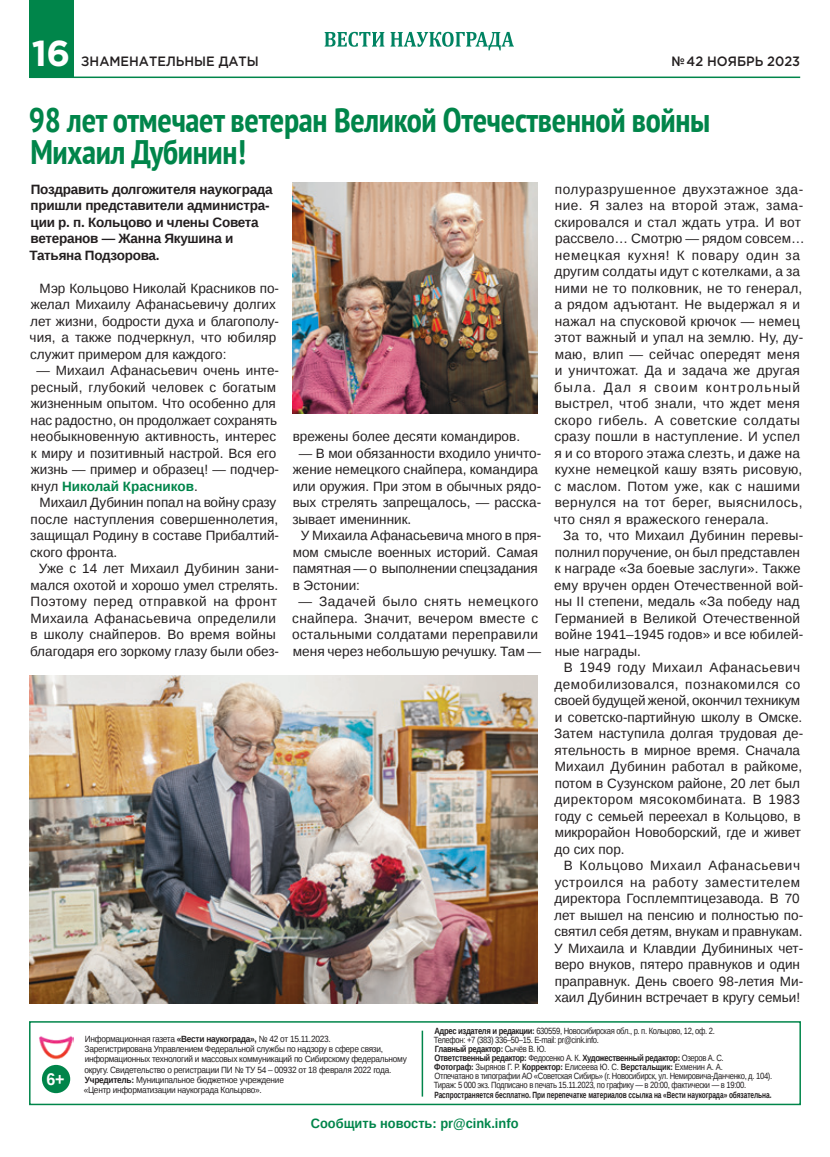
<style>
.page{position:relative;width:830px;height:1157px;background:#fff}
.page>*{position:absolute;margin:0;border:0;box-sizing:border-box;transform-origin:0 0}
.t1{font:700 36px "Gotham Pro";color:#fff}
._0_Header_2_Green{font:700 condensed 33.9px/31.5px "PT Sans";letter-spacing:-.01em;color:#00854a}
.t2{font:700 16.95px "Liberation Sans";color:#fff;scale:.95 1}
._0_Body{font:13.5px/16.5px "Liberation Sans";letter-spacing:.005em;color:#231f20}
._0_Lead{font:700 13.5px/16.5px "Liberation Sans";letter-spacing:-.02em;color:#231f20}
._0_Lead-2{font:500 13.5px "Gotham Pro";color:#231f20;scale:.95 1}
.t3{font:700 13.5px "Liberation Sans";color:#00854a;scale:.95 1}
.t4{font:9px/10.2px "Liberation Sans";letter-spacing:-.03em;color:#231f20;scale:.92 1}
.t5{font:9px "Liberation Sans";letter-spacing:-.03em;color:#231f20;scale:.85 1}
.t6{font:700 9px/9px "Liberation Sans";letter-spacing:-.025em;color:#231f20;scale:.85 1}
.t7{font:700 9px "Liberation Sans";letter-spacing:-.025em;color:#231f20;scale:.73 1}
.s1{font-weight:700;color:#00854a}
.s2{font-weight:700}
.s3{font-weight:400}
</style>
<div class="page">
<hr style="left:30px;top:77px;width:769px;height:1px;background:#00854a">
<svg style="left:324px;top:32px;width:189px;height:18px"></svg>
<div style="left:30px;top:0;width:44px;height:78px;background:#00854a"></div>
<div style="left:29px;top:1021px;width:771px;height:84px;background:#fff;border:2px solid #00854a"></div>
<div style="left:42px;top:1064px;width:28px;height:29px;background:#00854a;border-radius:50%"></div>
<img style="left:39px;top:1036px;width:35px;height:24px">
<hr style="left:421px;top:1030px;width:2px;height:66px;background:#00854a">
<img style="left:292px;top:183px;width:245px;height:231px">
<img style="left:30px;top:675px;width:507px;height:328px">
<h1 class="t1" style="left:32px;top:32px;width:40px">16</h1>
<p class="_0_Lead-2" style="left:81px;top:54px;width:188px">ЗНАМЕНАТЕЛЬНЫЕ ДАТЫ</p>
<p class="_0_Lead-2" style="left:671px;top:53px;width:137px">№ 42 НОЯБРЬ 2023</p>
<p class="_0_Header_2_Green" style="left:29px;top:104px;width:682px">98 лет отмечает ветеран Великой Отечественной войны<br>Михаил Дубинин!</p>
<p class="_0_Lead" style="left:29px;top:180px;width:245px">Поздравить долгожителя наукограда пришли представители администра&shy;ции р. п. Кольцово и члены Совета ветеранов — Жанна Якушина и<br>Татьяна Подзорова.</p>
<p class="_0_Body" style="left:30px;top:280px;width:251px;text-indent:10px">Мэр Кольцово Николай Красников по&shy;желал Михаилу Афанасьевичу долгих лет жизни, бодрости духа и благополу&shy;чия, а также подчеркнул, что юбиляр служит примером для каждого:</p>
<p class="_0_Body" style="left:31px;top:363px;width:250px;text-indent:6px">— Михаил Афанасьевич очень инте&shy;ресный, глубокий человек с богатым жизненным опытом. Что особенно для нас радостно, он продолжает сохранять необыкновенную активность, интерес к миру и позитивный настрой. Вся его жизнь — пример и образец! — подчер&shy;кнул <span class="s1">Николай Красников</span>.</p>
<p class="_0_Body" style="left:30px;top:495px;width:250px;text-indent:9px">Михаил Дубинин попал на войну сразу после наступления совершеннолетия, защищал Родину в составе Прибалтий&shy;ского фронта.</p>
<p class="_0_Body" style="left:30px;top:561px;width:250px;text-indent:9px">Уже с 14 лет Михаил Дубинин зани&shy;мался охотой и хорошо умел стрелять.<br>Поэтому перед отправкой на фронт Михаила Афанасьевича определили в школу снайперов. Во время войны благодаря его зоркому глазу были обез-</p>
<p class="_0_Body" style="left:292px;top:429px;width:229px">врежены более десяти командиров.</p>
<p class="_0_Body" style="left:292px;top:445px;width:250px;text-indent:6px">— В мои обязанности входило уничто&shy;жение немецкого снайпера, командира или оружия. При этом в обычных рядо&shy;вых стрелять запрещалось, — расска&shy;зывает именинник.</p>
<p class="_0_Body" style="left:292px;top:528px;width:250px;text-indent:8px">У Михаила Афанасьевича много в пря&shy;мом смысле военных историй. Самая памятная — о выполнении спецзадания в Эстонии:</p>
<p class="_0_Body" style="left:292px;top:594px;width:250px;text-align:center">— Задачей было снять немецкого снайпера. Значит, вечером вместе с остальными солдатами переправили меня через небольшую речушку. Там —</p>
<p class="_0_Body" style="left:553px;top:181px;width:252px">полуразрушенное двухэтажное зда&shy;ние. Я залез на второй этаж, зама&shy;скировался и стал ждать утра. И вот рассвело… Смотрю — рядом совсем… немецкая кухня! К повару один за другим солдаты идут с котелками, а за ними не то полковник, не то генерал, а рядом адъютант. Не выдержал я и нажал на спусковой крючок — немец этот важный и упал на землю. Ну, ду&shy;маю, влип — сейчас опередят меня и уничтожат. Да и задача же другая была. Дал я своим контрольный выстрел, чтоб знали, что ждет меня скоро гибель. А советские солдаты сразу пошли в наступление. И успел я и со второго этажа слезть, и даже на кухне немецкой кашу взять рисовую, с маслом. Потом уже, как с нашими вернулся на тот берег, выяснилось, что снял я вражеского генерала.</p>
<p class="_0_Body" style="left:554px;top:528px;width:250px;text-indent:9px">За то, что Михаил Дубинин перевы&shy;полнил поручение, он был представлен к награде «За боевые заслуги». Также ему вручен орден Отечественной вой&shy;ны II степени, медаль «За победу над Германией в Великой Отечественной войне 1941–1945 годов» и все юбилей&shy;ные награды.</p>
<p class="_0_Body" style="left:554px;top:660px;width:250px;text-indent:9px">В 1949 году Михаил Афанасьевич демобилизовался, познакомился со своей будущей женой, окончил техникум и советско-партийную школу в Омске.<br>Затем наступила долгая трудовая де&shy;ятельность в мирное время. Сначала Михаил Дубинин работал в райкоме, потом в Сузунском районе, 20 лет был директором мясокомбината. В 1983 году с семьей переехал в Кольцово, в микрорайон Новоборский, где и живет до сих пор.</p>
<p class="_0_Body" style="left:553px;top:858px;width:250px;text-align:center">В Кольцово Михаил Афанасьевич устроился на работу заместителем директора Госплемптицезавода. В 70 лет вышел на пенсию и полностью по&shy;святил себя детям, внукам и правнукам.<br>У Михаила и Клавдии Дубининых чет&shy;веро внуков, пятеро правнуков и один праправнук. День своего 98-летия Ми&shy;хаил Дубинин встречает в кругу семьи!</p>
<p class="t2" style="left:47px;top:1067px;width:20px">6+</p>
<p class="t4" style="left:84px;top:1034px;width:352px">Информационная газета <span class="s2">«Вести наукограда»,</span> № 42 от 15.11.2023.<br>Зарегистрирована Управлением Федеральной службы по надзору в сфере связи, информационных технологий и массовых коммуникаций по Сибирскому федеральному округу. Свидетельство о регистрации ПИ № ТУ 54 – 00932 от 18 февраля 2022 года.</p>
<p class="t4" style="left:84px;top:1075px;width:219px"><span class="s2">Учредитель:</span> Муниципальное бюджетное учреждение «Центр информатизации наукограда Кольцово».</p>
<p class="t5" style="left:434px;top:1025px;width:331px"><span class="s2">Адрес издателя и редакции:</span> 630559, Новосибирская обл., р. п. Кольцово, 12, оф. 2.</p>
<p class="t5" style="left:433px;top:1034px;width:196px">Телефон: +7 (383) 336–50–15. E-mail: pr@cink.info.</p>
<p class="t6" style="left:434px;top:1044px;width:133px">Главный редактор: <span class="s3">Сычёв В. Ю.</span></p>
<p class="t6" style="left:434px;top:1053px;width:342px">Ответственный редактор: <span class="s3">Федосенко А. К.</span> Художественный редактор: <span class="s3">Озеров А. С.<br></span>Фотограф: <span class="s3">Зырянов Г. Р.</span> Корректор: <span class="s3">Елисеева Ю. С.</span> Верстальщик: <span class="s3">Ехменин А. А.</span></p>
<p class="t5" style="left:434px;top:1070px;width:399px">Отпечатано в типографии АО «Советская Сибирь» (г. Новосибирск, ул. Немировича-Данченко, д. 104).</p>
<p class="t5" style="left:433px;top:1079px;width:369px">Тираж: 5 000 экз. Подписано в печать 15.11.2023, по графику — в 20:00, фактически — в 19:00.</p>
<p class="t7" style="left:434px;top:1088px;width:463px">Распространяется бесплатно. При перепечатке материалов ссылка на «Вести наукограда» обязательна.</p>
<p class="t3" style="left:311px;top:1113px;width:220px">Сообщить новость: pr@cink.info</p>
</div>
